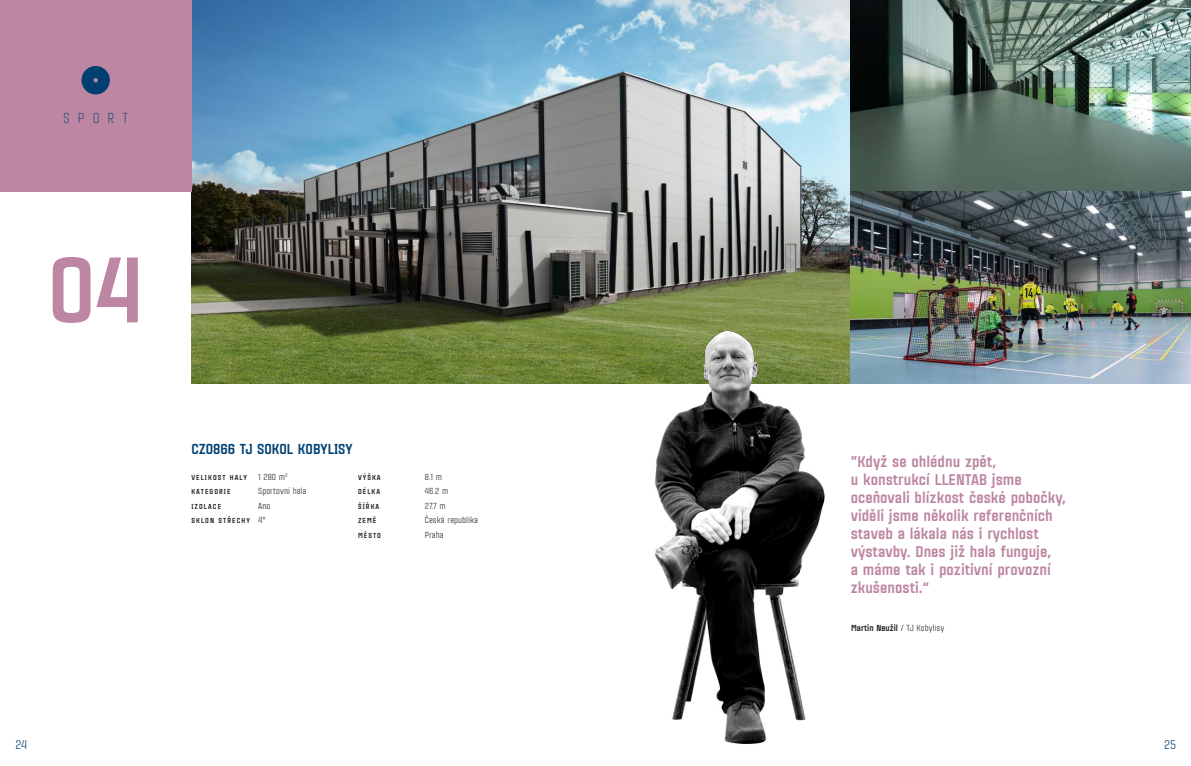
<style>
.page{position:relative;width:1191px;height:766px;background:#fff}
.page>*{position:absolute;margin:0;border:0;box-sizing:border-box;transform-origin:0 0}
.t1{font:900 90px "Citadina";color:#bd86a2}
.t2{font:900 15px/18px "Citadina";color:#bd86a2}
.t3{font:900 14px "Citadina";color:#004071}
.t4{font:300 14px "Citadina";letter-spacing:.575em;color:#004071}
.t5{font:12px "Citadina";color:#004071}
.t6{font:8.5px "Citadina";color:#231f20}
.t7{font:900 8.5px "Citadina";color:#231f20}
.t8{font:900 7px "Citadina";letter-spacing:.15em;color:#231f20}
.s1{font-weight:400;font-size:8.5px}
.s2{font-weight:400}
</style>
<div class="page">
<img style="left:191px;top:0;width:1000px;height:383px">
<div style="left:0;top:0;width:191px;height:191px;background:#bd86a2"></div>
<img style="left:539px;top:317px;width:309px;height:427px">
<svg style="left:81px;top:66px;width:29px;height:28px"></svg>
<p class="t4" style="left:63px;top:107px;width:67px">SPORT</p>
<h1 class="t1" style="left:48px;top:221px;width:97px">04</h1>
<p class="t3" style="left:191px;top:438px;width:163px">CZ0866 TJ SOKOL KOBYLISY</p>
<p class="t8" style="left:191px;top:472px;width:57px">VELIKOST HALY</p>
<p class="t6" style="left:258px;top:470px;width:31px">1 280 m<sup>2</sup></p>
<p class="t8" style="left:191px;top:486px;width:41px">KATEGORIE</p>
<p class="t6" style="left:258px;top:485px;width:50px">Sportovní hala</p>
<p class="t8" style="left:191px;top:501px;width:31px">IZOLACE</p>
<p class="t6" style="left:258px;top:499px;width:14px">Ano</p>
<p class="t8" style="left:191px;top:515px;width:76px">SKLON STŘECHY <span class="s1">4°</span></p>
<p class="t8" style="left:358px;top:472px;width:24px">VÝŠKA</p>
<p class="t6" style="left:425px;top:470px;width:19px">8.1 m</p>
<p class="t8" style="left:358px;top:486px;width:24px">DÉLKA</p>
<p class="t6" style="left:425px;top:485px;width:25px">46.2 m</p>
<p class="t8" style="left:358px;top:501px;width:23px">ŠÍŘKA</p>
<p class="t6" style="left:425px;top:499px;width:23px">27.7 m</p>
<p class="t8" style="left:358px;top:515px;width:20px">ZEMĚ</p>
<p class="t6" style="left:425px;top:514px;width:55px">Česká republika</p>
<p class="t8" style="left:358px;top:529px;width:24px">MĚSTO</p>
<p class="t6" style="left:425px;top:528px;width:20px">Praha</p>
<p class="t2" style="left:850px;top:451px;width:217px">”Když se ohlédnu zpět,<br>u konstrukcí LLENTAB jsme oceňovali blízkost české pobočky, viděli jsme několik referenčních staveb a lákala nás i rychlost výstavby. Dnes již hala funguje,<br>a máme tak i pozitivní provozní zkušenosti.“</p>
<p class="t7" style="left:851px;top:621px;width:95px">Martin Neužil <span class="s2">/ TJ Kobylisy</span></p>
<p class="t5" style="left:16px;top:736px;width:13px">24</p>
<p class="t5" style="left:1164px;top:736px;width:13px">25</p>
</div>
